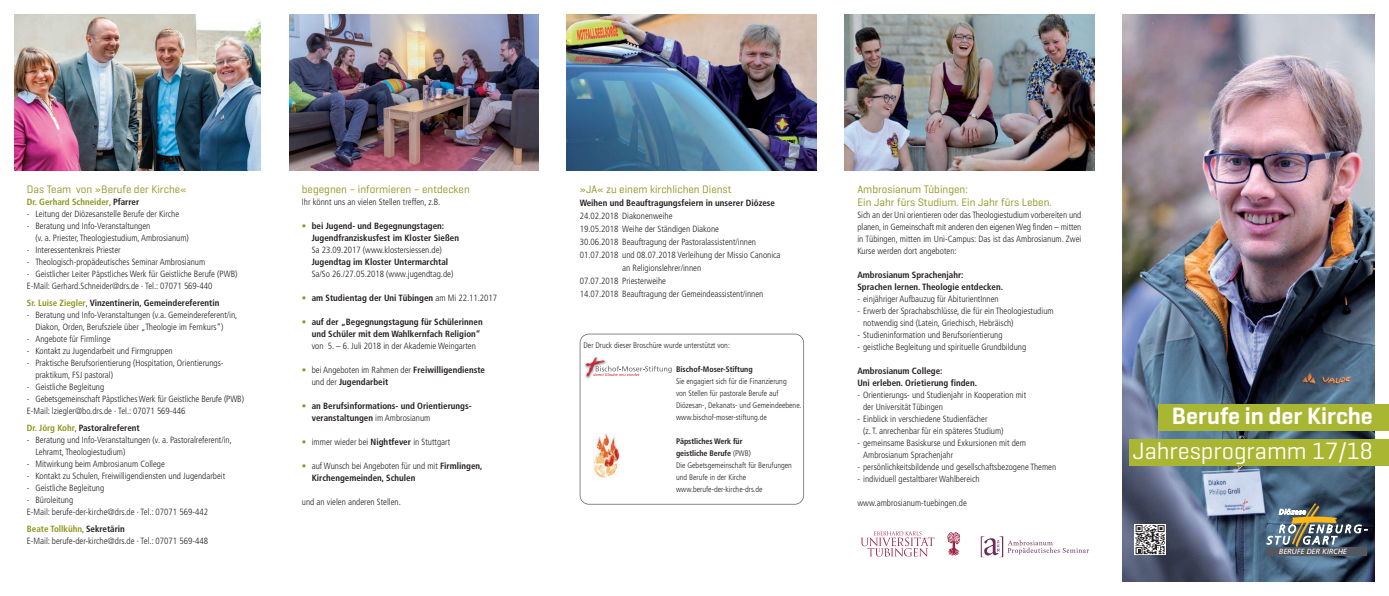
<style>
.page{position:relative;width:1389px;height:596px;background:#fff}
.page>*{position:absolute;margin:0;border:0;box-sizing:border-box;transform-origin:0 0}
.t1{font:24px "Geogrotesque";color:#fff}
.t2{font:600 24px "Geogrotesque";color:#fff}
.t3{font:11px/13.2px "Geogrotesque";color:#8d951d}
.t4{font:300 condensed 9px/12px "Frutiger";color:#231f20}
.t5{font:700 condensed 9px/12px "Frutiger";color:#231f20}
.t6{font:700 condensed 9px "Frutiger";color:#8d951d}
.t7{font:300 condensed 8px/12px "Frutiger";color:#231f20}
.t8{font:700 condensed 8px "Frutiger";color:#231f20}
.t9{font:7.5px "Humanist 777 BT Italic B";color:#fff}
.s1{font-weight:300;color:#231f20}
.s2{color:#231f20}
.s3{color:#8d951d}
.s4{font-weight:300}
.s5{font-weight:700;color:#8d951d}
.s6{font-weight:700}
.s7{font-weight:300;color:#8d951d}
</style>
<div class="page">
<img style="left:1123px;top:14px;width:252px;height:567px">
<svg style="left:1267px;top:503px;width:100px;height:43px;background:#667173"></svg>
<div style="left:1267px;top:546px;width:100px;height:9px;background:#535860"></div>
<svg style="left:1135px;top:524px;width:30px;height:30px"></svg>
<svg style="left:1136px;top:524px;width:29px;height:29px"></svg>
<div style="left:1158px;top:403px;width:231px;height:27px;background:#a9b632"></div>
<div style="left:1129px;top:438px;width:260px;height:27px;background:#a9b632"></div>
<img style="left:14px;top:14px;width:247px;height:156px">
<img style="left:289px;top:14px;width:250px;height:156px">
<img style="left:567px;top:14px;width:249px;height:156px">
<img style="left:845px;top:14px;width:249px;height:156px">
<svg style="left:861px;top:531px;width:74px;height:25px"></svg>
<svg style="left:947px;top:532px;width:13px;height:23px"></svg>
<svg style="left:981px;top:536px;width:108px;height:21px"></svg>
<svg style="left:580px;top:333px;width:224px;height:171px"></svg>
<p class="t3" style="left:27px;top:183px;width:161px">Das Team von »Berufe der Kirche«</p>
<p class="t6" style="left:27px;top:198px;width:114px">Dr. Gerhard Schneider<span class="s1">,</span> <span class="s2">Pfarrer</span></p>
<p class="t4" style="left:27px;top:208px;width:154px">- Leitung der Diözesanstelle Berufe der Kirche</p>
<p class="t4" style="left:35px;top:220px;width:155px;text-indent:-9px">- Beratung und Info-Veranstaltungen<br>(v. a. Priester, Theologiestudium, Ambrosianum)</p>
<p class="t4" style="left:27px;top:244px;width:95px">- Interessentenkreis Priester</p>
<p class="t4" style="left:27px;top:256px;width:180px">- Theologisch-propädeutisches Seminar Ambrosianum</p>
<p class="t4" style="left:27px;top:268px;width:212px">- Geistlicher Leiter Päpstliches Werk für Geistliche Berufe (PWB)<br>E-Mail: Gerhard.Schneider@drs.de · Tel.: 07071 569-440</p>
<p class="t5" style="left:27px;top:297px;width:194px"><span class="s3">Sr. Luise Ziegler</span><span class="s4">,</span> Vinzentinerin, Gemeindereferentin</p>
<p class="t4" style="left:35px;top:309px;width:203px;text-indent:-9px">- Beratung und Info-Veranstaltungen (v.a. Gemeindereferent/in,<br>Diakon, Orden, Berufsziele über „Theologie im Fernkurs“)</p>
<p class="t4" style="left:27px;top:333px;width:85px">- Angebote für Firmlinge</p>
<p class="t4" style="left:27px;top:345px;width:147px">- Kontakt zu Jugendarbeit und Firmgruppen</p>
<p class="t4" style="left:35px;top:357px;width:190px;text-indent:-9px">- Praktische Berufsorientierung (Hospitation, Orientierungs&shy;praktikum, FSJ pastoral)</p>
<p class="t4" style="left:27px;top:381px;width:79px">- Geistliche Begleitung</p>
<p class="t4" style="left:27px;top:393px;width:219px">- Gebetsgemeinschaft Päpstliches Werk für Geistliche Berufe (PWB)<br>E-Mail: lziegler@bo.drs.de · Tel.: 07071 569-446</p>
<p class="t5" style="left:27px;top:422px;width:114px"><span class="s3">Dr. Jörg Kohr</span><span class="s4">,</span> Pastoralreferent</p>
<p class="t4" style="left:35px;top:434px;width:198px;text-indent:-9px">- Beratung und Info-Veranstaltungen (v. a. Pastoralreferent/in,<br>Lehramt, Theologiestudium)</p>
<p class="t4" style="left:27px;top:458px;width:140px">- Mitwirkung beim Ambrosianum College</p>
<p class="t4" style="left:27px;top:470px;width:200px">- Kontakt zu Schulen, Freiwilligendiensten und Jugendarbeit</p>
<p class="t4" style="left:27px;top:482px;width:79px">- Geistliche Begleitung</p>
<p class="t4" style="left:27px;top:494px;width:183px">- Büroleitung<br>E-Mail: berufe-der-kirche@drs.de · Tel.: 07071 569-442</p>
<p class="t4" style="left:27px;top:523px;width:183px"><span class="s5">Beate Tollkühn</span>, <span class="s6">Sekretärin<br></span>E-Mail: berufe-der-kirche@drs.de · Tel.: 07071 569-448</p>
<p class="t3" style="left:302px;top:183px;width:169px">begegnen – informieren – entdecken</p>
<p class="t4" style="left:302px;top:196px;width:140px">Ihr könnt uns an vielen Stellen treffen, z.B.</p>
<p class="t5" style="left:312px;top:220px;width:149px;text-indent:-10px"><span class="s7">•</span> bei Jugend- und Begegnungstagen:<br>Jugendfranziskusfest im Kloster Sießen</p>
<p class="t4" style="left:312px;top:244px;width:132px">Sa 23.09.2017 (www.klostersiessen.de)</p>
<p class="t5" style="left:312px;top:256px;width:138px">Jugendtag im Kloster Untermarchtal</p>
<p class="t4" style="left:312px;top:268px;width:143px">Sa/So 26./27.05.2018 (www.jugendtag.de)</p>
<p class="t5" style="left:302px;top:292px;width:197px"><span class="s7">•</span> am Studientag der Uni Tübingen <span class="s4">am Mi 22.11.2017</span></p>
<p class="t5" style="left:302px;top:316px;width:182px;text-align:right"><span class="s7">•</span> auf der „Begegnungstagung für Schülerinnen und Schüler mit dem Wahlkernfach Religion“</p>
<p class="t4" style="left:312px;top:340px;width:166px">von 5. – 6. Juli 2018 in der Akademie Weingarten</p>
<p class="t5" style="left:312px;top:364px;width:175px;text-indent:-10px"><span class="s7">•</span> <span class="s4">bei Angeboten im Rahmen der</span> Freiwilligendienste <span class="s4">und der</span> Jugendarbeit</p>
<p class="t5" style="left:312px;top:400px;width:161px;text-indent:-10px"><span class="s7">•</span> an Berufsinformations- und Orientierungs&shy;veranstaltungen <span class="s4">im Ambrosianum</span></p>
<p class="t4" style="left:302px;top:436px;width:150px"><span class="s3">•</span> immer wieder bei <span class="s6">Nightfever</span> in Stuttgart</p>
<p class="t5" style="left:312px;top:460px;width:172px;text-indent:-10px"><span class="s7">•</span> <span class="s4">auf Wunsch bei Angeboten für und mit</span> Firmlingen,<br>Kirchengemeinden, Schulen</p>
<p class="t4" style="left:302px;top:496px;width:100px">und an vielen anderen Stellen.</p>
<p class="t3" style="left:580px;top:183px;width:153px">»JA« zu einem kirchlichen Dienst</p>
<p class="t5" style="left:580px;top:197px;width:197px">Weihen und Beauftragungsfeiern in unserer Diözese</p>
<p class="t4" style="left:580px;top:210px;width:94px">24.02.2018 Diakonenweihe</p>
<p class="t4" style="left:580px;top:223px;width:141px">19.05.2018 Weihe der Ständigen Diakone</p>
<p class="t4" style="left:580px;top:236px;width:178px">30.06.2018 Beauftragung der Pastoralassistent/innen</p>
<p class="t4" style="left:580px;top:249px;width:202px">01.07.2018 und 08.07.2018 Verleihung der Missio Canonica</p>
<p class="t4" style="left:622px;top:262px;width:81px">an Religionslehrer/innen</p>
<p class="t4" style="left:580px;top:275px;width:88px">07.07.2018 Priesterweihe</p>
<p class="t4" style="left:580px;top:288px;width:185px">14.07.2018 Beauftragung der Gemeindeassistent/innen</p>
<p class="t7" style="left:584px;top:339px;width:148px">Der Druck dieser Broschüre wurde unterstützt von:</p>
<p class="t8" style="left:676px;top:366px;width:78px">Bischof-Moser-Stiftung</p>
<p class="t7" style="left:676px;top:375px;width:127px">Sie engagiert sich für die Finanzierung<br>von Stellen für pastorale Berufe auf Diözesan-, Dekanats- und Gemeindeebene. www.bischof-moser-stiftung.de</p>
<p class="t7" style="left:676px;top:435px;width:117px"><span class="s6">Päpstliches Werk für<br>geistliche Berufe</span> (PWB)<br>Die Gebetsgemeinschaft für Berufungen und Berufe in der Kirche www.berufe-der-kirche-drs.de</p>
<p class="t3" style="left:857px;top:183px;width:196px">Ambrosianum Tübingen:<br>Ein Jahr fürs Studium. Ein Jahr fürs Leben.</p>
<p class="t4" style="left:857px;top:209px;width:225px;text-align:justify">Sich an der Uni orientieren oder das Theologiestudium vorbereiten und planen, in Gemeinschaft mit anderen den eigenen Weg finden – mitten in Tübingen, mitten im Uni-Campus: Das ist das Ambrosianum. Zwei Kurse werden dort angeboten:</p>
<p class="t5" style="left:857px;top:269px;width:147px">Ambrosianum Sprachenjahr:<br>Sprachen lernen. Theologie entdecken.</p>
<p class="t4" style="left:857px;top:293px;width:143px">- einjähriger Aufbauzug für AbiturientInnen</p>
<p class="t4" style="left:863px;top:305px;width:192px;text-indent:-6px">- Erwerb der Sprachabschlüsse, die für ein Theologiestudium notwendig sind (Latein, Griechisch, Hebräisch)</p>
<p class="t4" style="left:857px;top:329px;width:147px">- Studieninformation und Berufsorientierung</p>
<p class="t4" style="left:857px;top:341px;width:170px">- geistliche Begleitung und spirituelle Grundbildung</p>
<p class="t5" style="left:857px;top:365px;width:121px">Ambrosianum College:<br>Uni erleben. Orietierung finden.</p>
<p class="t4" style="left:863px;top:389px;width:165px;text-indent:-6px">- Orientierungs- und Studienjahr in Kooperation mit der Universität Tübingen</p>
<p class="t4" style="left:863px;top:413px;width:142px;text-indent:-6px">- Einblick in verschiedene Studienfächer<br>(z. T. anrechenbar für ein späteres Studium)</p>
<p class="t4" style="left:863px;top:437px;width:164px;text-indent:-6px">- gemeinsame Basiskurse und Exkursionen mit dem<br>Ambrosianum Sprachenjahr</p>
<p class="t4" style="left:857px;top:461px;width:200px">- persönlichkeitsbildende und gesellschaftsbezogene Themen</p>
<p class="t4" style="left:857px;top:473px;width:124px">- individuell gestaltbarer Wahlbereich</p>
<p class="t4" style="left:857px;top:497px;width:111px">www.ambrosianum-tuebingen.de</p>
<h1 class="t2" style="left:1172px;top:407px;width:202px">Berufe in der Kirche</h1>
<h1 class="t1" style="left:1133px;top:442px;width:242px">Jahresprogramm 17/18</h1>
<p class="t9" style="left:1279px;top:548px;width:69px">BERUFE DER KIRCHE</p>
</div>
